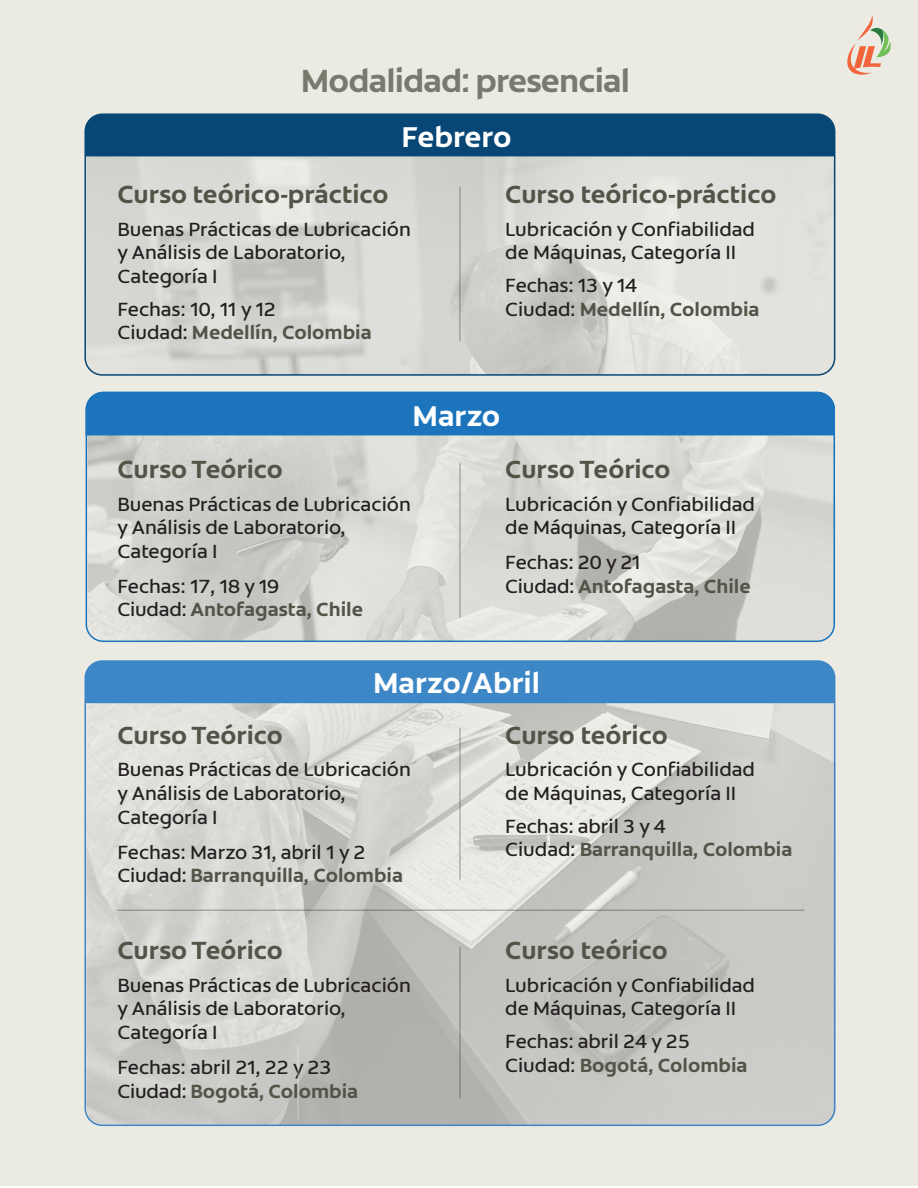
<style>
.page{position:relative;width:918px;height:1188px;background:#fff}
.page>*{position:absolute;margin:0;border:0;box-sizing:border-box;transform-origin:0 0}
.t1{font:700 33px "Colgate Ready";letter-spacing:-.025em;color:#7a796d}
.t2{font:700 29.4px "Colgate Ready";color:#fff}
.t3{font:700 25.5px "Colgate Ready";color:#545347}
.t4{font:19.65px/23.5px "Colgate Ready";color:#231f20}
.s1{font-weight:700;color:#545347}
</style>
<div class="page">
<div style="left:0;top:0;width:918px;height:1185px;background:#ebebe4"></div>
<img style="left:87px;top:128px;width:749px;height:245px">
<img style="left:87px;top:436px;width:748px;height:205px">
<img style="left:87px;top:675px;width:749px;height:450px">
<div style="left:87px;top:663px;width:748px;height:40px;background:#3d87c7"></div>
<div style="left:84px;top:113px;width:751px;height:263px;border:2px solid #084676;border-radius:17px"></div>
<div style="left:85px;top:114px;width:750px;height:42px;background:#084676"></div>
<div style="left:84px;top:660px;width:751px;height:466px;border:2px solid #3d87c7;border-radius:17px"></div>
<svg style="left:847px;top:15px;width:44px;height:60px"></svg>
<hr style="left:297px;top:1045px;width:2px;height:75px;background:#fff">
<hr style="left:459px;top:187px;width:2px;height:154px;background:#231f20">
<hr style="left:459px;top:463px;width:2px;height:155px;background:#231f20">
<hr style="left:459px;top:728px;width:2px;height:152px;background:#231f20">
<hr style="left:459px;top:947px;width:2px;height:151px;background:#231f20">
<hr style="left:118px;top:910px;width:687px;height:1px;background:#231f20">
<div style="left:85px;top:391px;width:750px;height:45px;background:#1c75bc"></div>
<h1 class="t1" style="left:301px;top:55px;width:331px">Modalidad: presencial</h1>
<h2 class="t2" style="left:401px;top:113px;width:112px">Febrero</h2>
<p class="t3" style="left:118px;top:174px;width:273px">Curso teórico-práctico</p>
<p class="t4" style="left:118px;top:216px;width:295px">Buenas Prácticas de Lubricación y Análisis de Laboratorio,<br>Categoría I</p>
<p class="t4" style="left:118px;top:296px;width:256px">Fechas: 10, 11 y 12<br>Ciudad: <span class="s1">Medellín, Colombia</span></p>
<p class="t3" style="left:505px;top:174px;width:273px">Curso teórico-práctico</p>
<p class="t4" style="left:505px;top:216px;width:251px">Lubricación y Confiabilidad de Máquinas, Categoría II</p>
<p class="t4" style="left:505px;top:272px;width:256px">Fechas: 13 y 14<br>Ciudad: <span class="s1">Medellín, Colombia</span></p>
<h2 class="t2" style="left:413px;top:392px;width:89px">Marzo</h2>
<p class="t3" style="left:118px;top:449px;width:167px">Curso Teórico</p>
<p class="t4" style="left:118px;top:491px;width:295px">Buenas Prácticas de Lubricación y Análisis de Laboratorio,<br>Categoría I</p>
<p class="t4" style="left:118px;top:573px;width:247px">Fechas: 17, 18 y 19<br>Ciudad: <span class="s1">Antofagasta, Chile</span></p>
<p class="t3" style="left:505px;top:449px;width:167px">Curso Teórico</p>
<p class="t4" style="left:505px;top:491px;width:251px">Lubricación y Confiabilidad de Máquinas, Categoría II</p>
<p class="t4" style="left:505px;top:549px;width:247px">Fechas: 20 y 21<br>Ciudad: <span class="s1">Antofagasta, Chile</span></p>
<h2 class="t2" style="left:373px;top:659px;width:168px">Marzo/Abril</h2>
<p class="t3" style="left:118px;top:715px;width:167px">Curso Teórico</p>
<p class="t4" style="left:118px;top:757px;width:295px">Buenas Prácticas de Lubricación y Análisis de Laboratorio,<br>Categoría I</p>
<p class="t4" style="left:118px;top:839px;width:287px">Fechas: Marzo 31, abril 1 y 2<br>Ciudad: <span class="s1">Barranquilla, Colombia</span></p>
<p class="t3" style="left:118px;top:930px;width:167px">Curso Teórico</p>
<p class="t4" style="left:118px;top:972px;width:295px">Buenas Prácticas de Lubricación y Análisis de Laboratorio,<br>Categoría I</p>
<p class="t4" style="left:118px;top:1054px;width:242px">Fechas: abril 21, 22 y 23<br>Ciudad: <span class="s1">Bogotá, Colombia</span></p>
<p class="t3" style="left:505px;top:715px;width:164px">Curso teórico</p>
<p class="t4" style="left:505px;top:757px;width:251px">Lubricación y Confiabilidad de Máquinas, Categoría II</p>
<p class="t4" style="left:505px;top:813px;width:289px">Fechas: abril 3 y 4<br>Ciudad: <span class="s1">Barranquilla, Colombia</span></p>
<p class="t3" style="left:505px;top:930px;width:164px">Curso teórico</p>
<p class="t4" style="left:505px;top:972px;width:251px">Lubricación y Confiabilidad de Máquinas, Categoría II</p>
<p class="t4" style="left:505px;top:1028px;width:244px">Fechas: abril 24 y 25<br>Ciudad: <span class="s1">Bogotá, Colombia</span></p>
</div>
